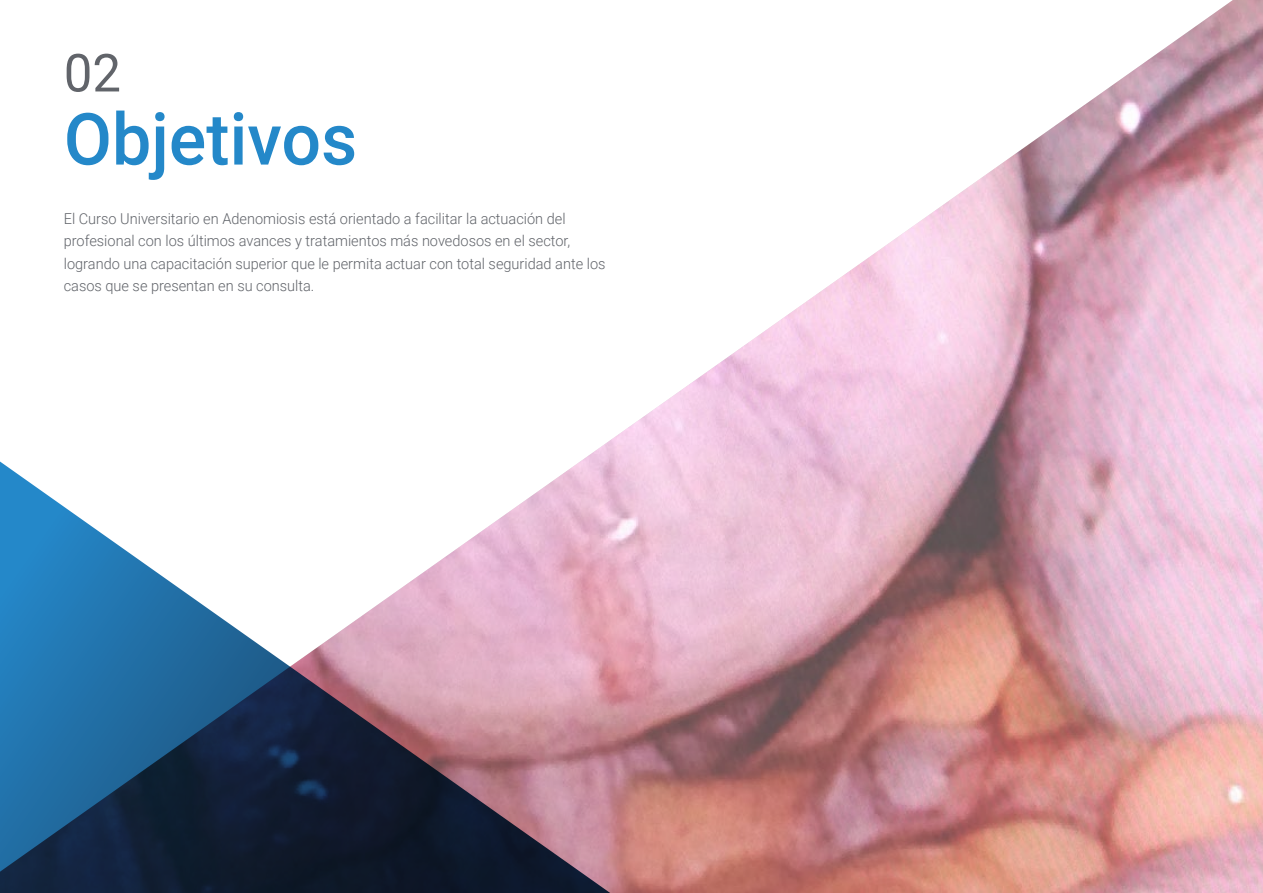
<style>
.page{position:relative;width:1263px;height:893px;background:#fff}
.page>*{position:absolute;margin:0;border:0;box-sizing:border-box;transform-origin:0 0}
.t1{font:500 72px "Roboto";color:#2488c9}
.t2{font:52.5px "Roboto";color:#61646a}
.t3{font:300 15px/22.5px "Roboto";color:#61646a}
</style>
<div class="page">
<img style="left:602px;top:0;width:661px;height:893px">
<svg style="left:0;top:446px;width:640px;height:447px"></svg>
<h2 class="t2" style="left:64px;top:36px;width:59px">02</h2>
<h1 class="t1" style="left:64px;top:89px;width:295px">Objetivos</h1>
<p class="t3" style="left:64px;top:207px;width:543px">El Curso Universitario en Adenomiosis está orientado a facilitar la actuación del profesional con los últimos avances y tratamientos más novedosos en el sector, logrando una capacitación superior que le permita actuar con total seguridad ante los casos que se presentan en su consulta.</p>
</div>
